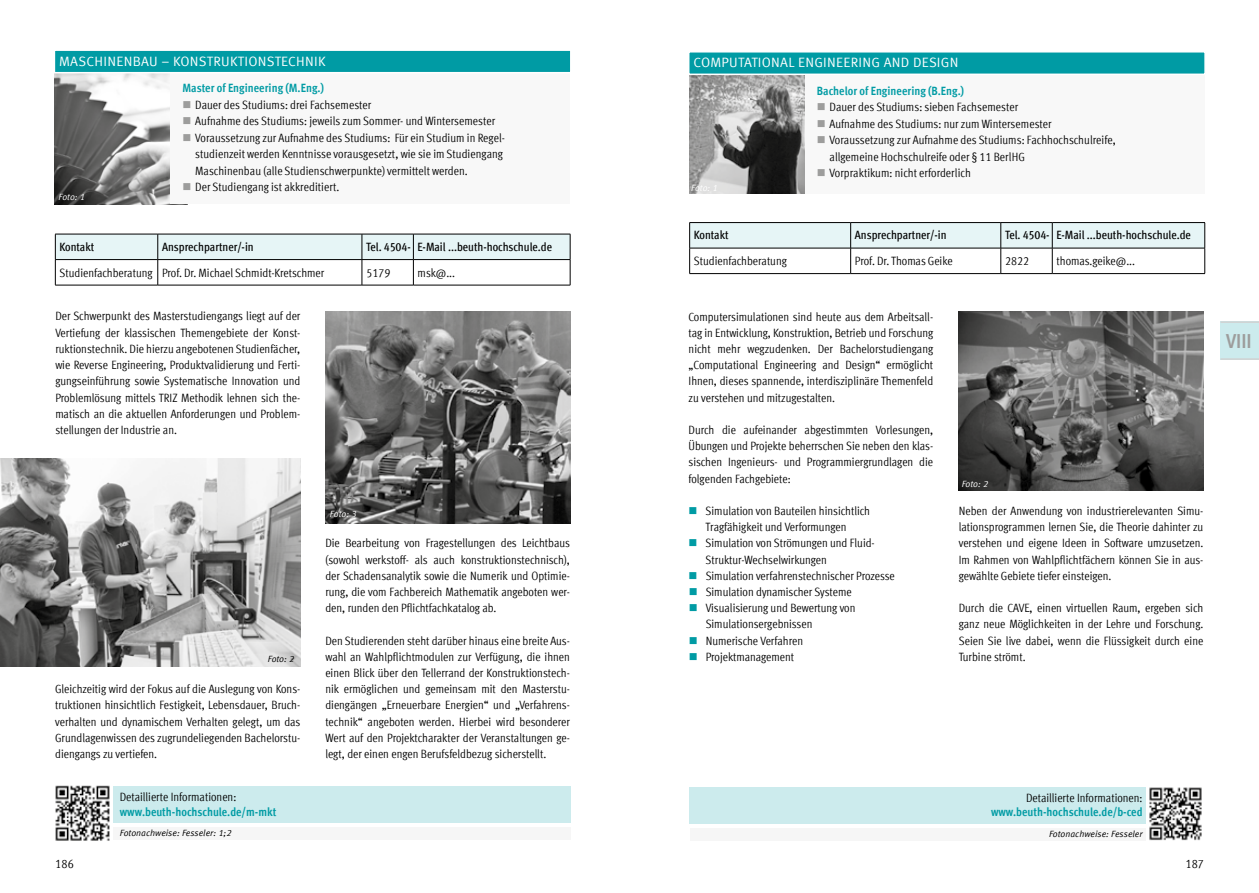
<style>
.page{position:relative;width:1259px;height:893px;background:#fff}
.page>*{position:absolute;margin:0;border:0;box-sizing:border-box;transform-origin:0 0}
.t1{font:700 condensed 20.25px "Meta Offc";color:#9d9d9c}
.t2{font:13.5px "Meta Offc Norm";letter-spacing:.02em;color:#fff}
.t3{font:condensed 12.3px "Meta Offc";color:#000}
.t4{font:condensed 12px/16.2px "Meta Offc";color:#000;text-align:justify}
.t5{font:500 condensed 12px "Meta Offc";color:#000}
.t6{font:700 condensed 12px "Meta Offc";color:#009ba4}
.t7{font:9px "Meta Offc Norm Ita";color:#000}
.t8{font:9px "Meta Offc Norm Ita";color:#fff}
.s1{color:#9d9d9c}
.s2{color:#009ba4}
</style>
<div class="page">
<img style="left:0;top:459px;width:300px;height:207px">
<img style="left:55px;top:73px;width:115px;height:131px">
<svg style="left:55px;top:234px;width:516px;height:51px"></svg>
<hr style="left:55px;top:285px;width:103px;height:1px;background:#000">
<hr style="left:158px;top:285px;width:204px;height:1px;background:#000">
<hr style="left:362px;top:285px;width:51px;height:1px;background:#000">
<hr style="left:413px;top:285px;width:157px;height:1px;background:#000">
<div style="left:170px;top:72px;width:400px;height:132px;background:#f8f8f8"></div>
<div style="left:54px;top:49px;width:517px;height:24px;background:#009ba4;border:2px solid #fff"></div>
<div style="left:58px;top:827px;width:513px;height:13px;background:#f6f6f6"></div>
<div style="left:56px;top:786px;width:515px;height:37px;background:#ccebed"></div>
<img style="left:55px;top:785px;width:58px;height:56px">
<img style="left:326px;top:312px;width:244px;height:211px">
<img style="left:689px;top:75px;width:116px;height:118px">
<div style="left:805px;top:74px;width:399px;height:119px;background:#f8f8f8"></div>
<div style="left:688px;top:51px;width:517px;height:24px;background:#009ba4;border:2px solid #fff"></div>
<hr style="left:689px;top:222px;width:161px;height:1px;background:#000">
<hr style="left:850px;top:222px;width:150px;height:1px;background:#000">
<hr style="left:1000px;top:222px;width:52px;height:1px;background:#000">
<hr style="left:1052px;top:222px;width:153px;height:1px;background:#000">
<svg style="left:689px;top:223px;width:516px;height:50px"></svg>
<hr style="left:689px;top:273px;width:161px;height:1px;background:#000">
<hr style="left:850px;top:273px;width:150px;height:1px;background:#000">
<hr style="left:1000px;top:273px;width:52px;height:1px;background:#000">
<hr style="left:1052px;top:273px;width:153px;height:1px;background:#000">
<img style="left:958px;top:312px;width:245px;height:179px">
<div style="left:690px;top:828px;width:513px;height:13px;background:#f6f6f6"></div>
<div style="left:688px;top:787px;width:458px;height:37px;background:#ccebed"></div>
<img style="left:1149px;top:787px;width:53px;height:53px">
<div style="left:1220px;top:321px;width:39px;height:39px;background:#ccebed"></div>
<hr style="left:1220px;top:321px;width:39px;height:2px;background:#d0d0d0">
<hr style="left:1220px;top:358px;width:39px;height:2px;background:#d0d0d0">
<p class="t2" style="left:59px;top:53px;width:268px">MASCHINENBAU – KONSTRUKTIONSTECHNIK</p>
<p class="t8" style="left:58px;top:192px;width:28px">Foto: 1</p>
<p class="t6" style="left:182px;top:81px;width:143px">Master of Engineering (M.Eng.)</p>
<p class="t4" style="left:182px;top:96px;width:190px"><span class="s1">■</span> Dauer des Studiums: drei Fachsemester</p>
<p class="t4" style="left:182px;top:113px;width:314px"><span class="s1">■</span> Aufnahme des Studiums: jeweils zum Sommer- und Wintersemester</p>
<p class="t4" style="left:195px;top:129px;width:311px;text-align:left;text-indent:-13px"><span class="s1">■</span> Voraussetzung zur Aufnahme des Studiums: Für ein Studium in Regel&shy;studienzeit werden Kenntnisse vorausgesetzt, wie sie im Studiengang<br>Maschinenbau (alle Studienschwerpunkte) vermittelt werden.</p>
<p class="t4" style="left:182px;top:179px;width:158px"><span class="s1">■</span> Der Studiengang ist akkreditiert.</p>
<p class="t5" style="left:60px;top:239px;width:36px">Kontakt</p>
<p class="t5" style="left:162px;top:239px;width:93px">Ansprechpartner/-in</p>
<p class="t5" style="left:366px;top:239px;width:187px">Tel. 4504- E-Mail ...beuth-hochschule.de</p>
<p class="t4" style="left:60px;top:265px;width:266px">Studienfachberatung Prof. Dr. Michael Schmidt-Kretschmer</p>
<p class="t4" style="left:366px;top:265px;width:25px">5179</p>
<p class="t4" style="left:418px;top:265px;width:39px">msk@...</p>
<p class="t4" style="left:55px;top:308px;width:247px">Der Schwerpunkt des Masterstudiengangs liegt auf der Vertiefung der klassischen Themengebiete der Konst&shy;ruktionstechnik. Die hierzu angebotenen Studienfächer, wie Reverse Engineering, Produktvalidierung und Ferti&shy;gungseinführung sowie Systematische Innovation und Problemlösung mittels TRIZ Methodik lehnen sich the&shy;matisch an die aktuellen Anforderungen und Problem&shy;stellungen der Industrie an.</p>
<p class="t7" style="left:268px;top:653px;width:28px">Foto: 2</p>
<p class="t4" style="left:55px;top:681px;width:247px">Gleichzeitig wird der Fokus auf die Auslegung von Kons&shy;truktionen hinsichtlich Festigkeit, Lebensdauer, Bruch&shy;verhalten und dynamischem Verhalten gelegt, um das Grundlagenwissen des zugrundeliegenden Bachelorstu&shy;diengangs zu vertiefen.</p>
<p class="t4" style="left:120px;top:789px;width:118px">Detaillierte Informationen:</p>
<p class="t6" style="left:120px;top:804px;width:158px">www.beuth-hochschule.de/m-mkt</p>
<p class="t7" style="left:120px;top:827px;width:113px">Fotonachweise: Fesseler: 1;2</p>
<p class="t8" style="left:330px;top:509px;width:28px">Foto: 3</p>
<p class="t4" style="left:325px;top:535px;width:246px">Die Bearbeitung von Fragestellungen des Leichtbaus (sowohl werkstoff- als auch konstruktionstechnisch), der Schadensanalytik sowie die Numerik und Optimie&shy;rung, die vom Fachbereich Mathematik angeboten wer&shy;den, runden den Pflichtfachkatalog ab.</p>
<p class="t4" style="left:325px;top:632px;width:246px">Den Studierenden steht darüber hinaus eine breite Aus&shy;wahl an Wahlpflichtmodulen zur Verfügung, die ihnen einen Blick über den Tellerrand der Konstruktionstech&shy;nik ermöglichen und gemeinsam mit den Masterstu&shy;diengängen „Erneuerbare Energien“ und „Verfahrens&shy;technik“ angeboten werden. Hierbei wird besonderer Wert auf den Projektcharakter der Veranstaltungen ge&shy;legt, der einen engen Berufsfeldbezug sicherstellt.</p>
<p class="t2" style="left:693px;top:55px;width:266px">COMPUTATIONAL ENGINEERING AND DESIGN</p>
<p class="t8" style="left:691px;top:182px;width:28px">Foto: 1</p>
<p class="t6" style="left:817px;top:84px;width:149px">Bachelor of Engineering (B.Eng.)</p>
<p class="t4" style="left:817px;top:99px;width:203px"><span class="s1">■</span> Dauer des Studiums: sieben Fachsemester</p>
<p class="t4" style="left:817px;top:116px;width:236px"><span class="s1">■</span> Aufnahme des Studiums: nur zum Wintersemester</p>
<p class="t4" style="left:829px;top:132px;width:288px;text-indent:-13px"><span class="s1">■</span> Voraussetzung zur Aufnahme des Studiums: Fachhochschulreife, allgemeine Hochschulreife oder § 11 BerlHG</p>
<p class="t4" style="left:817px;top:165px;width:156px"><span class="s1">■</span> Vorpraktikum: nicht erforderlich</p>
<p class="t5" style="left:694px;top:228px;width:36px">Kontakt</p>
<p class="t5" style="left:855px;top:228px;width:93px">Ansprechpartner/-in</p>
<p class="t5" style="left:1005px;top:228px;width:187px">Tel. 4504- E-Mail ...beuth-hochschule.de</p>
<p class="t4" style="left:694px;top:253px;width:94px">Studienfachberatung</p>
<p class="t4" style="left:855px;top:253px;width:99px">Prof. Dr. Thomas Geike</p>
<p class="t4" style="left:1005px;top:253px;width:25px">2822</p>
<p class="t4" style="left:1056px;top:253px;width:80px">thomas.geike@...</p>
<p class="t4" style="left:688px;top:308px;width:246px">Computersimulationen sind heute aus dem Arbeitsall&shy;tag in Entwicklung, Konstruktion, Betrieb und Forschung nicht mehr wegzudenken. Der Bachelorstudiengang „Computational Engineering and Design“ ermöglicht Ihnen, dieses spannende, interdisziplinäre Themenfeld zu verstehen und mitzugestalten.</p>
<p class="t4" style="left:688px;top:422px;width:246px">Durch die aufeinander abgestimmten Vorlesungen, Übungen und Projekte beherrschen Sie neben den klas&shy;sischen Ingenieurs- und Programmiergrundlagen die folgenden Fachgebiete:</p>
<p class="t4" style="left:688px;top:503px;width:183px;text-align:center"><span class="s2">■</span> Simulation von Bauteilen hinsichtlich<br>Tragfähigkeit und Verformungen</p>
<p class="t4" style="left:705px;top:535px;width:171px;text-indent:-17px"><span class="s2">■</span> Simulation von Strömungen und Fluid-<br>Struktur-Wechselwirkungen</p>
<p class="t4" style="left:688px;top:568px;width:208px"><span class="s2">■</span> Simulation verfahrenstechnischer Prozesse</p>
<p class="t4" style="left:688px;top:584px;width:165px"><span class="s2">■</span> Simulation dynamischer Systeme</p>
<p class="t4" style="left:705px;top:600px;width:151px;text-indent:-17px"><span class="s2">■</span> Visualisierung und Bewertung von<br>Simulationsergebnissen</p>
<p class="t4" style="left:688px;top:632px;width:116px"><span class="s2">■</span> Numerische Verfahren</p>
<p class="t4" style="left:688px;top:649px;width:107px"><span class="s2">■</span> Projektmanagement</p>
<p class="t8" style="left:961px;top:478px;width:28px">Foto: 2</p>
<p class="t4" style="left:958px;top:503px;width:246px">Neben der Anwendung von industrierelevanten Simu&shy;lationsprogrammen lernen Sie, die Theorie dahinter zu verstehen und eigene Ideen in Software umzusetzen.<br>Im Rahmen von Wahlpflichtfächern können Sie in aus&shy;gewählte Gebiete tiefer einsteigen.</p>
<p class="t4" style="left:958px;top:600px;width:246px">Durch die CAVE, einen virtuellen Raum, ergeben sich ganz neue Möglichkeiten in der Lehre und Forschung.<br>Seien Sie live dabei, wenn die Flüssigkeit durch eine Turbine strömt.</p>
<p class="t4" style="left:1026px;top:790px;width:118px">Detaillierte Informationen:</p>
<p class="t6" style="left:991px;top:805px;width:153px">www.beuth-hochschule.de/b-ced</p>
<p class="t7" style="left:1049px;top:829px;width:95px">Fotonachweise: Fesseler</p>
<p class="t3" style="left:55px;top:857px;width:20px">186</p>
<p class="t3" style="left:1185px;top:857px;width:20px">187</p>
<h1 class="t1" style="left:1226px;top:329px;width:27px">VIII</h1>
</div>
